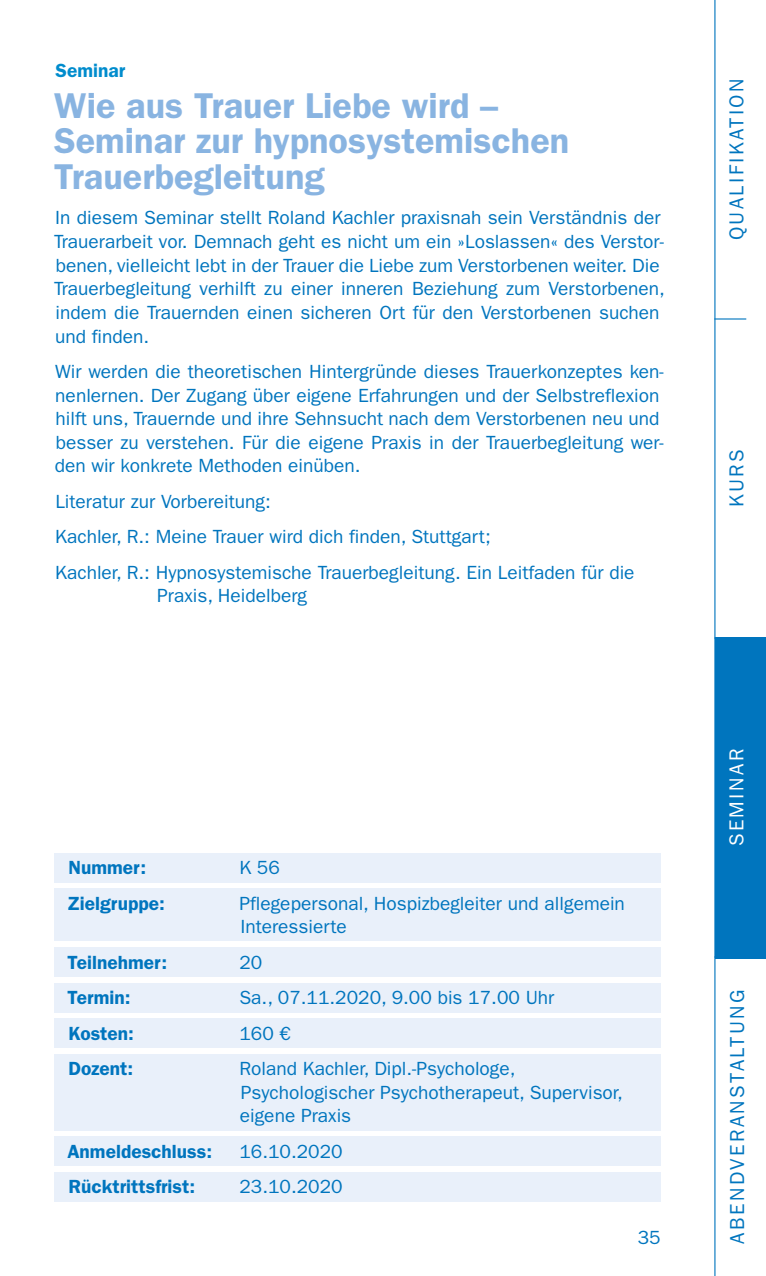
<style>
.page{position:relative;width:766px;height:1276px;background:#fff}
.page>*{position:absolute;margin:0;border:0;box-sizing:border-box;transform-origin:0 0}
.t1{font:600 36px/35.3px "ITC Franklin Gothic Std";color:#89b4e1}
.t2{font:20.25px "ITC Franklin Gothic Std";letter-spacing:.12em;color:#0075be}
.t3{font:20.25px "ITC Franklin Gothic Std";letter-spacing:.12em;color:#fff}
.t4{font:19.12px/23.6px "ITC Franklin Gothic Std";color:#0075be}
.t5{font:600 19.12px "ITC Franklin Gothic Std";color:#0075be}
.t6{font:600 19.12px "ITC Franklin Gothic Std";color:#008ccd}
</style>
<div class="page">
<hr style="left:714px;top:318px;width:32px;height:1px;background:#0075be">
<hr style="left:714px;top:0;width:1px;height:1276px;background:#0075be">
<div style="left:714px;top:637px;width:51px;height:321px;background:#0075be"></div>
<div style="left:54px;top:853px;width:606px;height:29px;background:#e9f0fa"></div>
<div style="left:54px;top:888px;width:606px;height:53px;background:#e9f0fa"></div>
<div style="left:54px;top:947px;width:606px;height:29px;background:#e9f0fa"></div>
<div style="left:54px;top:983px;width:606px;height:29px;background:#e9f0fa"></div>
<div style="left:54px;top:1018px;width:606px;height:29px;background:#e9f0fa"></div>
<div style="left:54px;top:1054px;width:606px;height:76px;background:#e9f0fa"></div>
<div style="left:54px;top:1136px;width:606px;height:29px;background:#e9f0fa"></div>
<div style="left:54px;top:1172px;width:606px;height:29px;background:#e9f0fa"></div>
<p class="t6" style="left:56px;top:59px;width:71px">Seminar</p>
<h1 class="t1" style="left:54px;top:88px;width:516px">Wie aus Trauer Liebe wird –<br>Seminar zur hypnosystemischen<br>Trauerbegleitung</h1>
<p class="t4" style="left:54px;top:206px;width:612px">In diesem Seminar stellt Roland Kachler praxisnah sein Verständnis der Trauerarbeit vor. Demnach geht es nicht um ein »Loslassen« des Verstor&shy;benen, vielleicht lebt in der Trauer die Liebe zum Verstorbenen weiter. Die Trauerbegleitung verhilft zu einer inneren Beziehung zum Verstorbenen, indem die Trauernden einen sicheren Ort für den Verstorbenen suchen und finden.</p>
<p class="t4" style="left:55px;top:360px;width:610px">Wir werden die theoretischen Hintergründe dieses Trauerkonzeptes ken&shy;nenlernen. Der Zugang über eigene Erfahrungen und der Selbstreflexion hilft uns, Trauernde und ihre Sehnsucht nach dem Verstorbenen neu und besser zu verstehen. Für die eigene Praxis in der Trauerbegleitung wer&shy;den wir konkrete Methoden einüben.</p>
<p class="t4" style="left:55px;top:484px;width:580px;line-height:35.6px">Literatur zur Vorbereitung:<br>Kachler, R.: Meine Trauer wird dich finden, Stuttgart;<br>Kachler, R.: Hypnosystemische Trauerbegleitung. Ein Leitfaden für die</p>
<p class="t4" style="left:157px;top:584px;width:151px">Praxis, Heidelberg</p>
<p class="t5" style="left:68px;top:856px;width:79px">Nummer:</p>
<p class="t4" style="left:239px;top:856px;width:42px">K 56</p>
<p class="t5" style="left:67px;top:892px;width:99px">Zielgruppe:</p>
<p class="t4" style="left:239px;top:891px;width:387px">Pflegepersonal, Hospizbegleiter und allgemein<br>Interessierte</p>
<p class="t5" style="left:68px;top:951px;width:101px">Teilnehmer:</p>
<p class="t4" style="left:239px;top:950px;width:24px">20</p>
<p class="t5" style="left:68px;top:986px;width:65px">Termin:</p>
<p class="t4" style="left:239px;top:986px;width:316px">Sa., 07.11.2020, 9.00 bis 17.00 Uhr</p>
<p class="t5" style="left:68px;top:1022px;width:67px">Kosten:</p>
<p class="t4" style="left:239px;top:1021px;width:53px">160 €</p>
<p class="t5" style="left:69px;top:1057px;width:66px">Dozent:</p>
<p class="t4" style="left:239px;top:1057px;width:385px">Roland Kachler, Dipl.-Psychologe,<br>Psychologischer Psychotherapeut, Supervisor, eigene Praxis</p>
<p class="t5" style="left:67px;top:1140px;width:146px">Anmeldeschluss:</p>
<p class="t4" style="left:239px;top:1139px;width:105px">16.10.2020</p>
<p class="t5" style="left:68px;top:1175px;width:128px">Rücktrittsfrist:</p>
<p class="t4" style="left:239px;top:1175px;width:105px">23.10.2020</p>
<p class="t4" style="left:637px;top:1226px;width:24px">35</p>
<p class="t2" style="left:724px;top:240px;width:163px;rotate:-90deg">QUALIFIKATION</p>
<p class="t2" style="left:724px;top:507px;width:59px;rotate:-90deg">KURS</p>
<p class="t3" style="left:724px;top:846px;width:99px;rotate:-90deg">SEMINAR</p>
<p class="t2" style="left:725px;top:1243px;width:256px;rotate:-90deg">ABENDVERANSTALTUNG</p>
</div>
